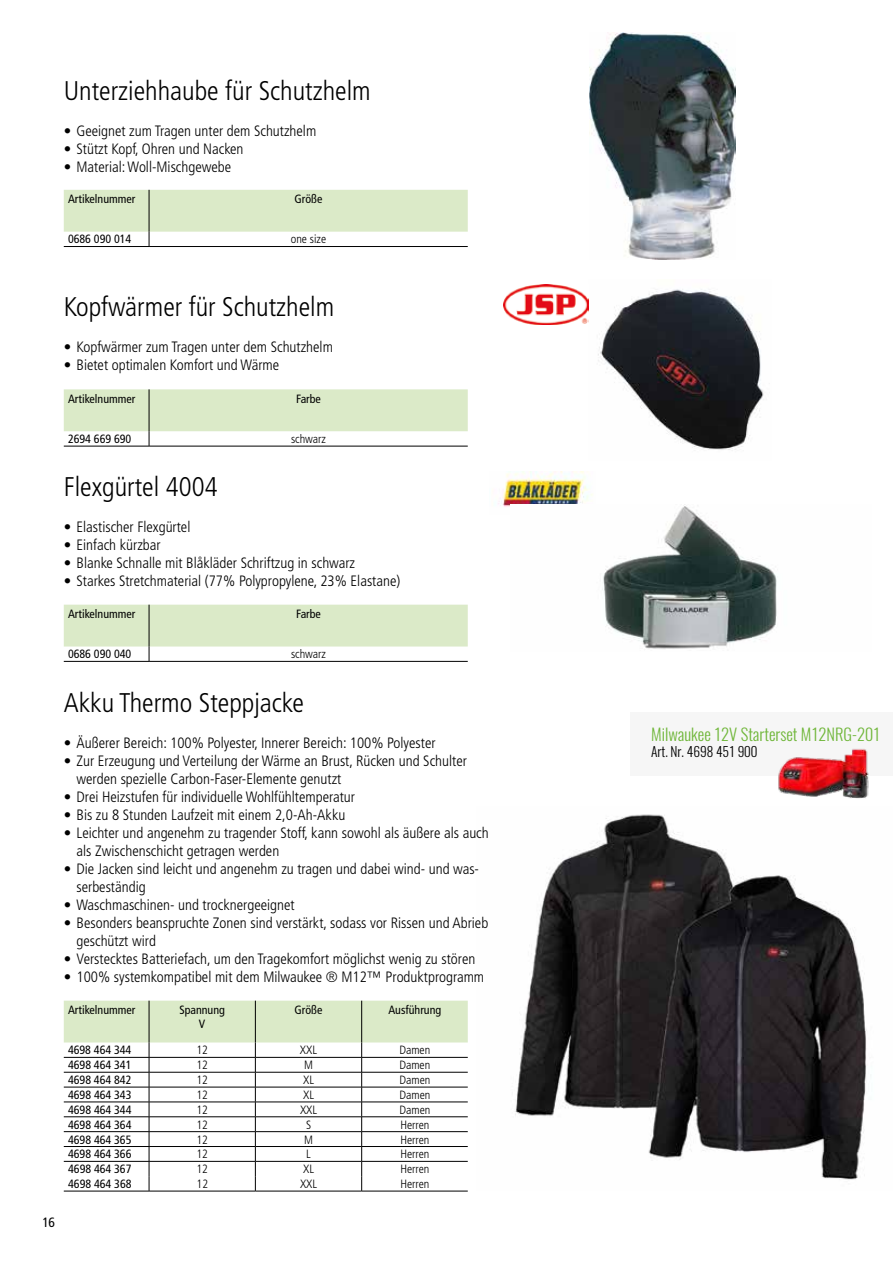
<style>
.page{position:relative;width:893px;height:1263px;background:#fff}
.page>*{position:absolute;margin:0;border:0;box-sizing:border-box;transform-origin:0 0}
.t1{font:300 condensed 27px "Frutiger LT Pro";color:#000}
.t2{font:300 16.5px "Oswald";color:#6fb639}
.t3{font:300 condensed 15px/18px "Frutiger LT Pro";color:#000}
.t4{font:300 13.5px "Oswald";color:#000}
.t5{font:condensed 13.5px "Frutiger LT Pro";color:#000}
.t6{font:condensed 12px/14.4px "Frutiger LT Pro";color:#000;text-align:center}
.t7{font:300 condensed 12px "Frutiger LT Pro";color:#000}
</style>
<div class="page">
<img style="left:515px;top:814px;width:352px;height:366px">
<img style="left:598px;top:289px;width:166px;height:161px">
<svg style="left:64px;top:190px;width:404px;height:56px"></svg>
<hr style="left:64px;top:246px;width:85px;height:1px;background:#000">
<hr style="left:149px;top:246px;width:319px;height:1px;background:#000">
<img style="left:589px;top:33px;width:146px;height:226px">
<svg style="left:64px;top:389px;width:404px;height:57px"></svg>
<hr style="left:64px;top:446px;width:85px;height:1px;background:#000">
<hr style="left:149px;top:446px;width:319px;height:1px;background:#000">
<img style="left:504px;top:285px;width:85px;height:40px">
<svg style="left:64px;top:605px;width:404px;height:56px"></svg>
<hr style="left:64px;top:661px;width:85px;height:1px;background:#000">
<hr style="left:149px;top:661px;width:319px;height:1px;background:#000">
<img style="left:498px;top:472px;width:95px;height:35px">
<img style="left:510px;top:504px;width:267px;height:145px">
<hr style="left:64px;top:1191px;width:85px;height:1px;background:#000">
<hr style="left:149px;top:1191px;width:106px;height:1px;background:#000">
<hr style="left:255px;top:1191px;width:107px;height:1px;background:#000">
<hr style="left:362px;top:1191px;width:106px;height:1px;background:#000">
<svg style="left:64px;top:1001px;width:404px;height:190px"></svg>
<div style="left:630px;top:712px;width:263px;height:63px;background:#f6f6f6"></div>
<img style="left:778px;top:749px;width:91px;height:50px">
<h1 class="t1" style="left:64px;top:75px;width:308px">Unterziehhaube für Schutzhelm</h1>
<p class="t3" style="left:64px;top:122px;width:254px">• Geeignet zum Tragen unter dem Schutzhelm</p>
<p class="t3" style="left:64px;top:140px;width:181px">• Stützt Kopf, Ohren und Nacken</p>
<p class="t3" style="left:64px;top:158px;width:169px">• Material: Woll-Mischgewebe</p>
<p class="t6" style="left:68px;top:192px;width:69px">Artikelnummer</p>
<p class="t6" style="left:295px;top:192px;width:29px">Größe</p>
<p class="t6" style="left:68px;top:232px;width:65px">0686 090 014</p>
<p class="t7" style="left:291px;top:232px;width:37px">one size</p>
<h1 class="t1" style="left:64px;top:291px;width:272px">Kopfwärmer für Schutzhelm</h1>
<p class="t3" style="left:64px;top:338px;width:271px">• Kopfwärmer zum Tragen unter dem Schutzhelm</p>
<p class="t3" style="left:64px;top:356px;width:217px">• Bietet optimalen Komfort und Wärme</p>
<p class="t6" style="left:68px;top:391px;width:69px">Artikelnummer</p>
<p class="t6" style="left:296px;top:391px;width:26px">Farbe</p>
<p class="t6" style="left:68px;top:432px;width:65px">2694 669 690</p>
<p class="t7" style="left:291px;top:432px;width:36px">schwarz</p>
<h1 class="t1" style="left:64px;top:471px;width:155px">Flexgürtel 4004</h1>
<p class="t3" style="left:64px;top:518px;width:128px">• Elastischer Flexgürtel</p>
<p class="t3" style="left:64px;top:536px;width:98px">• Einfach kürzbar</p>
<p class="t3" style="left:64px;top:554px;width:293px">• Blanke Schnalle mit Blåkläder Schriftzug in schwarz</p>
<p class="t3" style="left:64px;top:572px;width:338px">• Starkes Stretchmaterial (77% Polypropylene, 23% Elastane)</p>
<p class="t6" style="left:68px;top:607px;width:69px">Artikelnummer</p>
<p class="t6" style="left:296px;top:607px;width:26px">Farbe</p>
<p class="t6" style="left:68px;top:647px;width:65px">0686 090 040</p>
<p class="t7" style="left:291px;top:647px;width:36px">schwarz</p>
<h1 class="t1" style="left:64px;top:687px;width:242px">Akku Thermo Steppjacke</h1>
<p class="t3" style="left:64px;top:734px;width:373px">• Äußerer Bereich: 100% Polyester, Innerer Bereich: 100% Polyester</p>
<p class="t3" style="left:77px;top:752px;width:392px;text-indent:-13px">• Zur Erzeugung und Verteilung der Wärme an Brust, Rücken und Schulter werden spezielle Carbon-Faser-Elemente genutzt</p>
<p class="t3" style="left:64px;top:788px;width:293px">• Drei Heizstufen für individuelle Wohlfühltemperatur</p>
<p class="t3" style="left:64px;top:806px;width:283px">• Bis zu 8 Stunden Laufzeit mit einem 2,0-Ah-Akku</p>
<p class="t3" style="left:77px;top:824px;width:414px;text-indent:-13px">• Leichter und angenehm zu tragender Stoff, kann sowohl als äußere als auch als Zwischenschicht getragen werden</p>
<p class="t3" style="left:77px;top:860px;width:404px;text-indent:-13px">• Die Jacken sind leicht und angenehm zu tragen und dabei wind- und was&shy;serbeständig</p>
<p class="t3" style="left:64px;top:896px;width:232px">• Waschmaschinen- und trocknergeeignet</p>
<p class="t3" style="left:77px;top:914px;width:413px;text-indent:-13px">• Besonders beanspruchte Zonen sind verstärkt, sodass vor Rissen und Abrieb geschützt wird</p>
<p class="t3" style="left:64px;top:950px;width:413px">• Verstecktes Batteriefach, um den Tragekomfort möglichst wenig zu stören</p>
<p class="t3" style="left:64px;top:968px;width:422px">• 100% systemkompatibel mit dem Milwaukee ® M12™ Produktprogramm</p>
<p class="t6" style="left:68px;top:1003px;width:69px">Artikelnummer</p>
<p class="t6" style="left:179px;top:1003px;width:47px">Spannung<br>V</p>
<p class="t6" style="left:295px;top:1003px;width:29px">Größe</p>
<p class="t6" style="left:388px;top:1003px;width:54px">Ausführung</p>
<p class="t6" style="left:68px;top:1043px;width:65px">4698 464 344</p>
<p class="t7" style="left:196px;top:1043px;width:13px">12</p>
<p class="t7" style="left:300px;top:1043px;width:19px">XXL</p>
<p class="t7" style="left:399px;top:1043px;width:32px">Damen</p>
<p class="t6" style="left:68px;top:1058px;width:65px">4698 464 341</p>
<p class="t7" style="left:196px;top:1058px;width:13px">12</p>
<p class="t7" style="left:304px;top:1058px;width:10px">M</p>
<p class="t7" style="left:399px;top:1058px;width:32px">Damen</p>
<p class="t6" style="left:68px;top:1073px;width:65px">4698 464 842</p>
<p class="t7" style="left:196px;top:1073px;width:13px">12</p>
<p class="t7" style="left:303px;top:1073px;width:12px">XL</p>
<p class="t7" style="left:399px;top:1073px;width:32px">Damen</p>
<p class="t6" style="left:68px;top:1088px;width:65px">4698 464 343</p>
<p class="t7" style="left:196px;top:1088px;width:13px">12</p>
<p class="t7" style="left:303px;top:1088px;width:12px">XL</p>
<p class="t7" style="left:399px;top:1088px;width:32px">Damen</p>
<p class="t6" style="left:68px;top:1102px;width:65px">4698 464 344</p>
<p class="t7" style="left:197px;top:1103px;width:13px">12</p>
<p class="t7" style="left:300px;top:1103px;width:19px">XXL</p>
<p class="t7" style="left:399px;top:1103px;width:32px">Damen</p>
<p class="t6" style="left:68px;top:1117px;width:65px">4698 464 364</p>
<p class="t7" style="left:197px;top:1118px;width:13px">12</p>
<p class="t7" style="left:306px;top:1118px;width:7px">S</p>
<p class="t7" style="left:400px;top:1118px;width:31px">Herren</p>
<p class="t6" style="left:68px;top:1132px;width:65px">4698 464 365</p>
<p class="t7" style="left:197px;top:1132px;width:13px">12</p>
<p class="t7" style="left:304px;top:1132px;width:10px">M</p>
<p class="t7" style="left:400px;top:1132px;width:31px">Herren</p>
<p class="t6" style="left:68px;top:1147px;width:65px">4698 464 366</p>
<p class="t7" style="left:197px;top:1147px;width:13px">12</p>
<p class="t7" style="left:306px;top:1147px;width:6px">L</p>
<p class="t7" style="left:400px;top:1147px;width:31px">Herren</p>
<p class="t6" style="left:68px;top:1162px;width:65px">4698 464 367</p>
<p class="t7" style="left:197px;top:1162px;width:13px">12</p>
<p class="t7" style="left:303px;top:1162px;width:12px">XL</p>
<p class="t7" style="left:400px;top:1162px;width:31px">Herren</p>
<p class="t6" style="left:68px;top:1177px;width:65px">4698 464 368</p>
<p class="t7" style="left:197px;top:1177px;width:13px">12</p>
<p class="t7" style="left:300px;top:1177px;width:19px">XXL</p>
<p class="t7" style="left:400px;top:1177px;width:31px">Herren</p>
<p class="t5" style="left:43px;top:1214px;width:14px">16</p>
<p class="t2" style="left:651px;top:720px;width:231px">Milwaukee 12V Starterset M12NRG-201</p>
<p class="t4" style="left:651px;top:740px;width:108px">Art. Nr. 4698 451 900</p>
</div>
